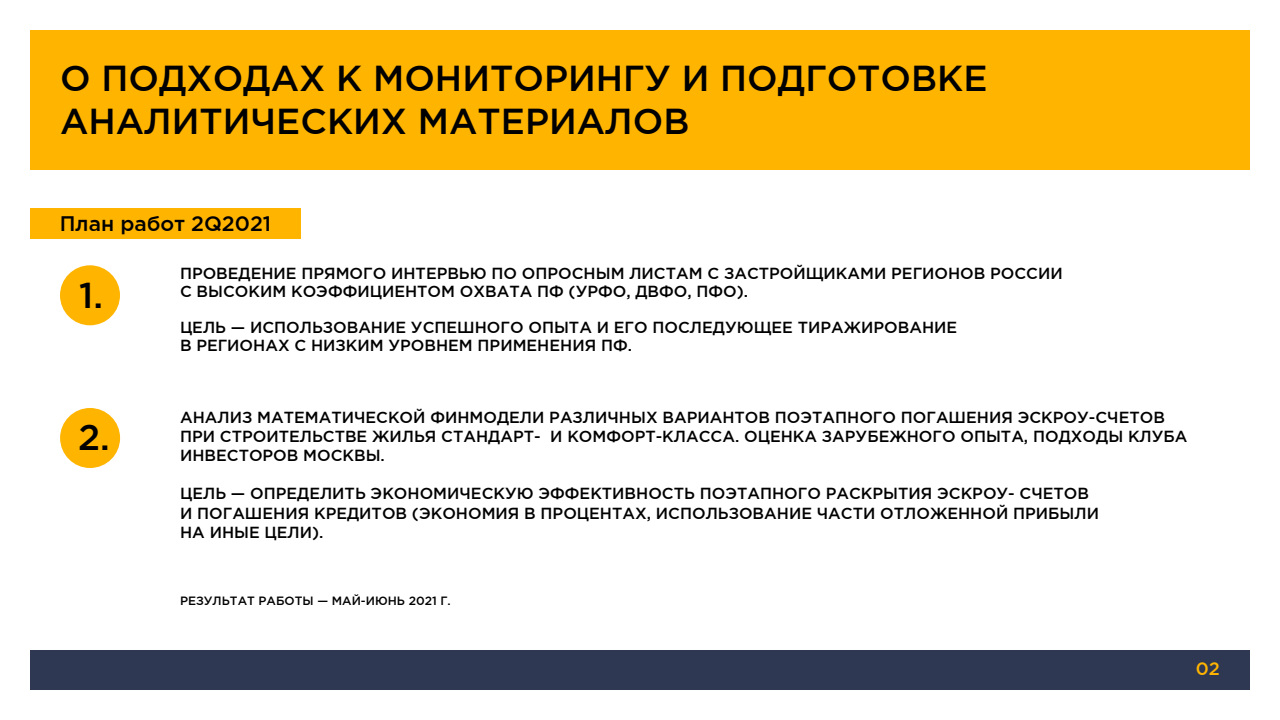
<style>
.page{position:relative;width:1280px;height:720px;background:#fff}
.page>*{position:absolute;margin:0;border:0;box-sizing:border-box;transform-origin:0 0}
.t1{font:500 36px/43.2px "Gotham Pro";color:#000}
.t2{font:500 21px "Gotham Pro";color:#000}
.t3{font:500 18px "Gotham Pro";color:#ffb400}
.t4{font:500 16px/19.2px "Gotham Pro";color:#000}
.t5{font:500 12px "Gotham Pro";color:#000}
</style>
<div class="page">
<div style="left:60px;top:408px;width:60px;height:60px;background:#ffb400;border-radius:50%"></div>
<div style="left:60px;top:265px;width:60px;height:60px;background:#ffb400;border-radius:50%"></div>
<div style="left:30px;top:208px;width:271px;height:31px;background:#ffb400"></div>
<div style="left:30px;top:650px;width:1220px;height:40px;background:#2e3853"></div>
<div style="left:30px;top:30px;width:1220px;height:140px;background:#ffb400"></div>
<h1 class="t1" style="left:60px;top:55px;width:929px">О ПОДХОДАХ К МОНИТОРИНГУ И ПОДГОТОВКЕ<br>АНАЛИТИЧЕСКИХ МАТЕРИАЛОВ</h1>
<h2 class="t2" style="left:60px;top:211px;width:213px">План работ 2Q2021</h2>
<h1 class="t1" style="left:79px;top:272px;width:25px">1.</h1>
<h1 class="t1" style="left:78px;top:415px;width:33px">2.</h1>
<p class="t4" style="left:180px;top:264px;width:884px;line-height:18px">ПРОВЕДЕНИЕ ПРЯМОГО ИНТЕРВЬЮ ПО ОПРОСНЫМ ЛИСТАМ С ЗАСТРОЙЩИКАМИ РЕГИОНОВ РОССИИ<br>С ВЫСОКИМ КОЭФФИЦИЕНТОМ ОХВАТА ПФ (УРФО, ДВФО, ПФО).</p>
<p class="t4" style="left:180px;top:318px;width:779px;line-height:18px">ЦЕЛЬ — ИСПОЛЬЗОВАНИЕ УСПЕШНОГО ОПЫТА И ЕГО ПОСЛЕДУЮЩЕЕ ТИРАЖИРОВАНИЕ<br>В РЕГИОНАХ С НИЗКИМ УРОВНЕМ ПРИМЕНЕНИЯ ПФ.</p>
<p class="t4" style="left:180px;top:407px;width:1009px">АНАЛИЗ МАТЕМАТИЧЕСКОЙ ФИНМОДЕЛИ РАЗЛИЧНЫХ ВАРИАНТОВ ПОЭТАПНОГО ПОГАШЕНИЯ ЭСКРОУ-СЧЕТОВ<br>ПРИ СТРОИТЕЛЬСТВЕ ЖИЛЬЯ СТАНДАРТ- И КОМФОРТ-КЛАССА. ОЦЕНКА ЗАРУБЕЖНОГО ОПЫТА, ПОДХОДЫ КЛУБА<br>ИНВЕСТОРОВ МОСКВЫ.</p>
<p class="t4" style="left:180px;top:484px;width:920px">ЦЕЛЬ — ОПРЕДЕЛИТЬ ЭКОНОМИЧЕСКУЮ ЭФФЕКТИВНОСТЬ ПОЭТАПНОГО РАСКРЫТИЯ ЭСКРОУ- СЧЕТОВ<br>И ПОГАШЕНИЯ КРЕДИТОВ (ЭКОНОМИЯ В ПРОЦЕНТАХ, ИСПОЛЬЗОВАНИЕ ЧАСТИ ОТЛОЖЕННОЙ ПРИБЫЛИ<br>НА ИНЫЕ ЦЕЛИ).</p>
<p class="t5" style="left:180px;top:594px;width:272px">РЕЗУЛЬТАТ РАБОТЫ — МАЙ-ИЮНЬ 2021 Г.</p>
<p class="t3" style="left:1196px;top:658px;width:26px">02</p>
</div>
